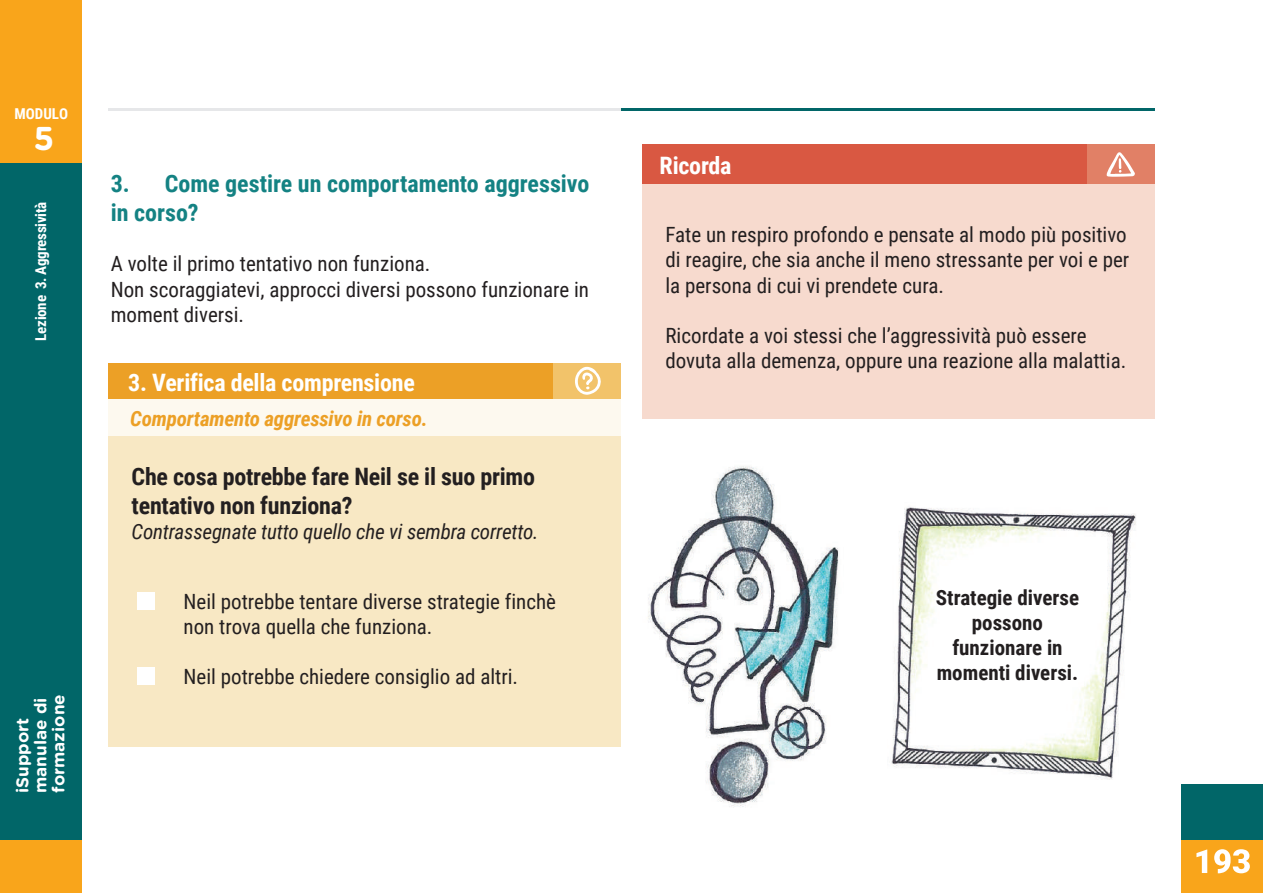
<style>
.page{position:relative;width:1263px;height:893px;background:#fff}
.page>*{position:absolute;margin:0;border:0;box-sizing:border-box;transform-origin:0 0}
.t1{font:700 33px "Gotham Rounded";color:#fff}
.t2{font:700 24px/28.8px "Roboto Condensed";letter-spacing:-.01em;color:#231f20}
.t3{font:700 24px/28.8px "Roboto Condensed";color:#148283}
.t4{font:700 24px "Roboto Condensed";letter-spacing:-.01em;color:#fff}
.t5{font:21px/25.2px "Roboto Condensed";color:#231f20}
.t6{font:700 21px/25.2px "Roboto Condensed";color:#231f20;text-align:center}
.t7{font:italic 21px "Roboto Condensed";letter-spacing:-.01em;color:#231f20}
.t8{font:italic 700 21px "Roboto Condensed";letter-spacing:-.01em;color:#eca026}
.t9{font:700 17.1px/18px "Gotham Rounded";color:#fff}
.t10{font:700 15px "Roboto Condensed";letter-spacing:-.02em;color:#fff}
</style>
<div class="page">
<div style="left:0;top:0;width:81px;height:893px;background:#016668"></div>
<div style="left:0;top:840px;width:81px;height:53px;background:#f9a51b"></div>
<div style="left:0;top:0;width:81px;height:163px;background:#f9a51b"></div>
<div style="left:1182px;top:784px;width:81px;height:109px;background:#016668"></div>
<div style="left:1182px;top:840px;width:81px;height:53px;background:#f9a51b"></div>
<svg style="left:1196px;top:849px;width:11px;height:24px"></svg>
<svg style="left:1214px;top:849px;width:36px;height:24px"></svg>
<hr style="left:621px;top:108px;width:534px;height:3px;background:#016668">
<hr style="left:108px;top:108px;width:513px;height:3px;background:#e6e7e9">
<div style="left:108px;top:436px;width:513px;height:310px;background:#f8e8c4"></div>
<div style="left:137px;top:593px;width:17px;height:17px;background:#fff"></div>
<div style="left:137px;top:668px;width:17px;height:17px;background:#fff"></div>
<div style="left:108px;top:363px;width:513px;height:36px;background:#eca026"></div>
<div style="left:553px;top:363px;width:68px;height:36px;background:#f2c36a"></div>
<div style="left:108px;top:399px;width:513px;height:37px;background:#fdf9ef"></div>
<svg style="left:575px;top:367px;width:26px;height:28px"></svg>
<div style="left:642px;top:145px;width:513px;height:274px;background:#f7dace"></div>
<div style="left:642px;top:145px;width:513px;height:39px;background:#d95842"></div>
<div style="left:1087px;top:145px;width:68px;height:39px;background:#e18066"></div>
<svg style="left:1106px;top:152px;width:29px;height:25px"></svg>
<img style="left:648px;top:466px;width:191px;height:341px">
<img style="left:891px;top:507px;width:245px;height:273px">
<p class="t10" style="left:14px;top:103px;width:55px">MODULO</p>
<h1 class="t1" style="left:34px;top:115px;width:22px">5</h1>
<p class="t10" style="left:30px;top:340px;width:140px;rotate:-90deg">Lezione 3. Aggressività</p>
<p class="t9" style="left:13px;top:793px;width:100px;rotate:-90deg">iSupport manulae di formazione</p>
<p class="t3" style="left:111px;top:168px;width:480px">3. Come gestire un comportamento aggressivo in corso?</p>
<p class="t5" style="left:111px;top:251px;width:480px">A volte il primo tentativo non funziona.<br>Non scoraggiatevi, approcci diversi possono funzionare in moment diversi.</p>
<p class="t4" style="left:128px;top:366px;width:288px">3. Verifica della comprensione</p>
<p class="t8" style="left:130px;top:404px;width:299px">Comportamento aggressivo in corso.</p>
<p class="t2" style="left:132px;top:461px;width:405px">Che cosa potrebbe fare Neil se il suo primo tentativo non funziona?</p>
<p class="t7" style="left:132px;top:517px;width:409px">Contrassegnate tutto quello che vi sembra corretto.</p>
<p class="t5" style="left:184px;top:588px;width:374px">Neil potrebbe tentare diverse strategie finchè non trova quella che funziona.</p>
<p class="t5" style="left:184px;top:663px;width:336px">Neil potrebbe chiedere consiglio ad altri.</p>
<p class="t4" style="left:660px;top:149px;width:73px">Ricorda</p>
<p class="t5" style="left:665px;top:221px;width:465px">Fate un respiro profondo e pensate al modo più positivo di reagire, che sia anche il meno stressante per voi e per la persona di cui vi prendete cura.</p>
<p class="t5" style="left:665px;top:322px;width:462px">Ricordate a voi stessi che l’aggressività può essere dovuta alla demenza, oppure una reazione alla malattia.</p>
<p class="t6" style="left:936px;top:584px;width:145px">Strategie diverse possono funzionare in momenti diversi.</p>
</div>
